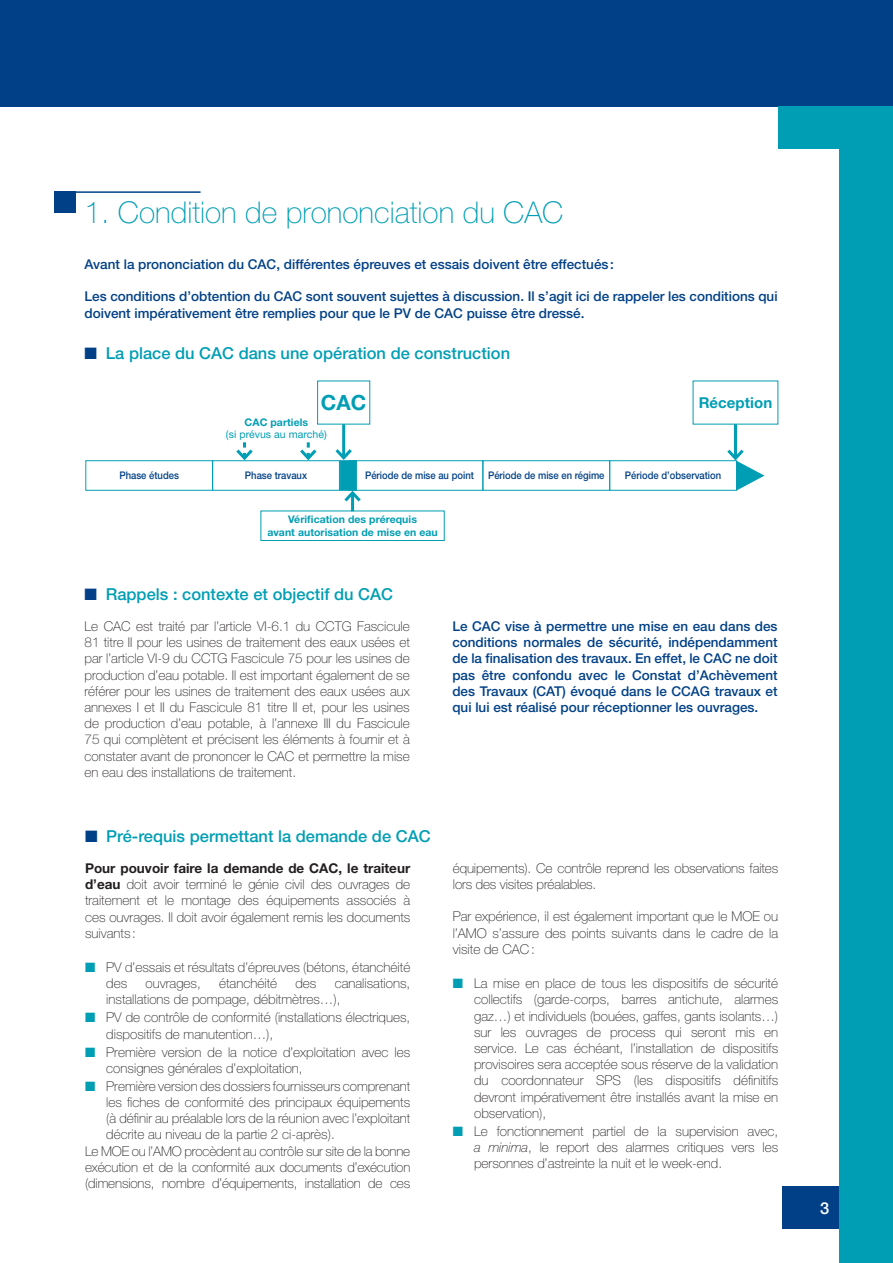
<style>
.page{position:relative;width:893px;height:1263px;background:#fff}
.page>*{position:absolute;margin:0;border:0;box-sizing:border-box;transform-origin:0 0}
.t1{font:100 30px "Helvetica Neue LT Std";color:#009eb4}
.t2{font:700 21px "Helvetica Neue LT Std";color:#009eb4}
.t3{font:500 16.5px "Helvetica Neue LT Std";color:#009eb4}
.t4{font:500 16.5px "Helvetica Neue LT Std";color:#fff}
.t5{font:700 15px "Helvetica Neue LT Std";letter-spacing:.005em;color:#009eb4}
.t6{font:100 13.5px/16.2px "Helvetica Neue LT Std";color:#231f20;text-align:justify}
.t7{font:500 13.5px/16.2px "Helvetica Neue LT Std";color:#014086}
.t8{font:500 10.5px "Helvetica Neue LT Std";color:#014086;scale:.9 1}
.t9{font:700 10.5px/12.6px "Helvetica Neue LT Std";letter-spacing:.005em;color:#009eb4;text-align:center}
.t10{font:10.5px "Helvetica Neue LT Std";letter-spacing:.005em;color:#009eb4}
.s1{color:#014086}
.s2{font-weight:700}
.s3{color:#009eb4}
.s4{font-style:italic}
</style>
<div class="page">
<div style="left:782px;top:1186px;width:111px;height:43px;background:#014086"></div>
<div style="left:840px;top:93px;width:53px;height:1170px;background:#009eb4"></div>
<div style="left:0;top:0;width:893px;height:106px;background:#014086"></div>
<div style="left:778px;top:106px;width:115px;height:43px;background:#009eb4"></div>
<div style="left:55px;top:191px;width:21px;height:22px;background:#014086"></div>
<hr style="left:56px;top:191px;width:145px;height:2px;background:#014086">
<div style="left:261px;top:511px;width:184px;height:30px;border:1px solid #009eb4"></div>
<div style="left:85px;top:460px;width:128px;height:31px;border:1px solid #009eb4"></div>
<div style="left:212px;top:460px;width:128px;height:31px;border:1px solid #009eb4"></div>
<div style="left:340px;top:460px;width:16px;height:31px;background:#009eb4;border:1px solid #009eb4"></div>
<div style="left:349px;top:460px;width:7px;height:31px;background:#009eb4"></div>
<div style="left:356px;top:460px;width:127px;height:31px;border:1px solid #009eb4"></div>
<div style="left:482px;top:460px;width:128px;height:31px;border:1px solid #009eb4"></div>
<div style="left:609px;top:460px;width:128px;height:31px;border:1px solid #009eb4"></div>
<hr style="left:351px;top:493px;width:3px;height:18px;background:#009eb4">
<svg style="left:341px;top:488px;width:23px;height:17px"></svg>
<hr style="left:342px;top:424px;width:3px;height:34px;background:#009eb4">
<svg style="left:332px;top:446px;width:23px;height:16px"></svg>
<svg style="left:233px;top:442px;width:23px;height:20px"></svg>
<svg style="left:297px;top:442px;width:23px;height:20px"></svg>
<hr style="left:734px;top:424px;width:3px;height:34px;background:#009eb4">
<svg style="left:724px;top:449px;width:40px;height:41px"></svg>
<h1 class="t1" style="left:85px;top:196px;width:480px">1. Condition de prononciation du CAC</h1>
<p class="t7" style="left:85px;top:256px;width:531px">Avant la prononciation du CAC, différentes épreuves et essais doivent être effectués:</p>
<p class="t7" style="left:85px;top:288px;width:695px">Les conditions d’obtention du CAC sont souvent sujettes à discussion. Il s’agit ici de rappeler les conditions qui doivent impérativement être remplies pour que le PV de CAC puisse être dressé.</p>
<p class="t3" style="left:85px;top:343px;width:427px"><span class="s1">■</span> La place du CAC dans une opération de construction</p>
<h2 class="t2" style="left:321px;top:390px;width:47px">CAC</h2>
<p class="t5" style="left:699px;top:393px;width:75px">Réception</p>
<p class="t9" style="left:245px;top:415px;width:65px">CAC partiels</p>
<p class="t10" style="left:226px;top:428px;width:102px">(si prévus au marché)</p>
<p class="t8" style="left:119px;top:469px;width:68px">Phase études</p>
<p class="t8" style="left:245px;top:469px;width:71px">Phase travaux</p>
<p class="t8" style="left:365px;top:469px;width:122px">Période de mise au point</p>
<p class="t8" style="left:488px;top:469px;width:131px">Période de mise en régime</p>
<p class="t8" style="left:625px;top:469px;width:108px">Période d’observation</p>
<p class="t9" style="left:267px;top:513px;width:172px">Vérification des prérequis<br>avant autorisation de mise en eau</p>
<p class="t3" style="left:85px;top:584px;width:310px"><span class="s1">■</span> Rappels : contexte et objectif du CAC</p>
<p class="t6" style="left:85px;top:618px;width:327px">Le CAC est traité par l’article VI-6.1 du CCTG Fascicule 81 titre II pour les usines de traitement des eaux usées et par l’article VI-9 du CCTG Fascicule 75 pour les usines de production d’eau potable. Il est important également de se référer pour les usines de traitement des eaux usées aux annexes I et II du Fascicule 81 titre II et, pour les usines de production d’eau potable, à l’annexe III du Fascicule 75 qui complètent et précisent les éléments à fournir et à constater avant de prononcer le CAC et permettre la mise en eau des installations de traitement.</p>
<p class="t7" style="left:452px;top:618px;width:327px;text-align:justify">Le CAC vise à permettre une mise en eau dans des conditions normales de sécurité, indépendamment de la finalisation des travaux. En effet, le CAC ne doit pas être confondu avec le Constat d’Achèvement des Travaux (CAT) évoqué dans le CCAG travaux et qui lui est réalisé pour réceptionner les ouvrages.</p>
<p class="t3" style="left:85px;top:826px;width:347px"><span class="s1">■</span> Pré-requis permettant la demande de CAC</p>
<p class="t6" style="left:85px;top:860px;width:327px"><span class="s2">Pour pouvoir faire la demande de CAC, le traiteur d’eau</span> doit avoir terminé le génie civil des ouvrages de traitement et le montage des équipements associés à ces ouvrages. Il doit avoir également remis les documents suivants :</p>
<p class="t6" style="left:106px;top:959px;width:306px;text-indent:-21px"><span class="s3">■</span> PV d’essais et résultats d’épreuves (bétons, étanchéité des</p>
<p class="t6" style="left:146px;top:975px;width:57px">ouvrages,</p>
<p class="t6" style="left:219px;top:975px;width:60px">étanchéité</p>
<p class="t6" style="left:295px;top:975px;width:23px">des</p>
<p class="t6" style="left:106px;top:975px;width:305px;text-indent:228px">canalisations, installations de pompage, débitmètres…),</p>
<p class="t6" style="left:106px;top:1009px;width:306px;text-indent:-21px"><span class="s3">■</span> PV de contrôle de conformité (installations électriques, dispositifs de manutention…),</p>
<p class="t6" style="left:106px;top:1043px;width:305px;text-indent:-21px"><span class="s3">■</span> Première version de la notice d’exploitation avec les consignes générales d’exploitation,</p>
<p class="t6" style="left:85px;top:1078px;width:327px"><span class="s3">■</span> Première version des dossiers fournisseurs comprenant</p>
<p class="t6" style="left:106px;top:1094px;width:305px">les fiches de conformité des principaux équipements</p>
<p class="t6" style="left:106px;top:1110px;width:305px">(à définir au préalable lors de la réunion avec l’exploitant</p>
<p class="t6" style="left:106px;top:1126px;width:230px">décrite au niveau de la partie 2 ci-après).</p>
<p class="t6" style="left:85px;top:1142px;width:327px">Le MOE ou l’AMO procèdent au contrôle sur site de la bonne</p>
<p class="t6" style="left:85px;top:1159px;width:327px">exécution et de la conformité aux documents d’exécution</p>
<p class="t6" style="left:85px;top:1175px;width:327px">(dimensions, nombre d’équipements, installation de ces</p>
<p class="t6" style="left:453px;top:860px;width:327px">équipements). Ce contrôle reprend les observations faites lors des visites préalables.</p>
<p class="t6" style="left:453px;top:908px;width:327px">Par expérience, il est également important que le MOE ou l’AMO s’assure des points suivants dans le cadre de la visite de CAC:</p>
<p class="t6" style="left:474px;top:975px;width:306px;text-indent:-21px"><span class="s3">■</span> La mise en place de tous les dispositifs de sécurité collectifs (garde-corps, barres antichute, alarmes gaz…) et individuels (bouées, gaffes, gants isolants…) sur les ouvrages de process qui seront mis en service. Le cas échéant, l’installation de dispositifs provisoires sera acceptée sous réserve de la validation du coordonnateur SPS (les dispositifs définitifs devront impérativement être installés avant la mise en observation),</p>
<p class="t6" style="left:474px;top:1123px;width:306px;text-indent:-21px"><span class="s3">■</span> Le fonctionnement partiel de la supervision avec, <span class="s4">a minima</span>, le report des alarmes critiques vers les personnes d’astreinte la nuit et le week-end.</p>
<p class="t4" style="left:820px;top:1198px;width:11px">3</p>
</div>
